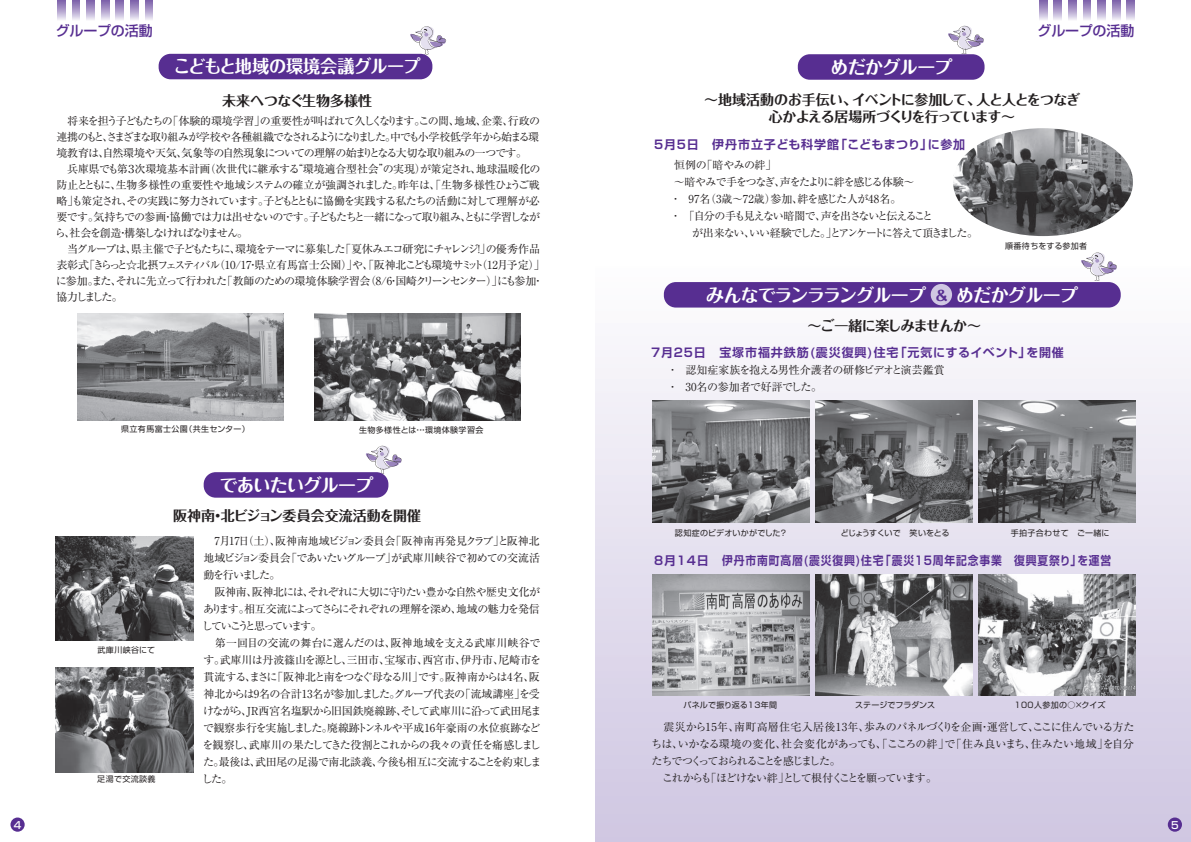
<style>
.page{position:relative;width:1191px;height:842px;background:#fff}
.page>*{position:absolute;margin:0;border:0;box-sizing:border-box;transform-origin:0 0}
.t1{font:700 18px "Maru Fo Pro";letter-spacing:-.04em;color:#fff}
.t2{font:700 18px "Maru Fo Pro";letter-spacing:-.04em;color:#fff;scale:.95 1}
.t3{font:700 18px "Maru Fo Pro";letter-spacing:-.06em;color:#fff}
.t4{font:700 14px/17px "Folk Pro";letter-spacing:-.07em;color:#231f20;text-align:center}
.t5{font:700 14px "Folk Pro";color:#231f20}
.t6{font:500 14px "Shin Go Pro";letter-spacing:-.01em;color:#572e91}
.t7{font:700 14px "Folk Pro";letter-spacing:-.04em;color:#231f20}
.t8{font:700 12px "Shin Go Pro De";letter-spacing:.075em;color:#572e91}
.t9{font:700 12px "Shin Go Pro De";letter-spacing:.055em;color:#572e91}
.t10{font:11px/17px "Ryumin Pro";letter-spacing:-.07em;color:#231f20}
.t11{font:11px/17px "Ryumin Pro";letter-spacing:-.035em;color:#231f20}
.t12{font:11px "Ryumin Pro";letter-spacing:-.12em;color:#231f20}
.t13{font:11px "Ryumin Pro";letter-spacing:-.115em;color:#231f20}
.t14{font:11px "Ryumin Pro";color:#231f20}
.t15{font:11px "Ryumin Pro";letter-spacing:-.105em;color:#231f20}
.t16{font:500 10px "Shin Go Pr 6 N";color:#fff}
.t17{font:8px "Shin Go Pro";letter-spacing:.04em;color:#231f20}
.t18{font:8px "Shin Go Pro";letter-spacing:-.05em;color:#231f20}
.t19{font:8px "Shin Go Pro";letter-spacing:-.005em;color:#231f20}
.s1{font-size:14px;color:#572e91}
</style>
<div class="page">
<div style="left:595px;top:256px;width:596px;height:586px;background:linear-gradient(to bottom,#fbfcfc,#cdc5e0)"></div>
<div style="left:10px;top:817px;width:15px;height:15px;background:#572e91;border-radius:50%"></div>
<div style="left:1167px;top:817px;width:15px;height:15px;background:#572e91;border-radius:50%"></div>
<svg style="left:57px;top:0;width:8px;height:20px"></svg>
<svg style="left:72px;top:0;width:8px;height:20px"></svg>
<svg style="left:87px;top:0;width:8px;height:20px"></svg>
<svg style="left:101px;top:0;width:8px;height:20px"></svg>
<svg style="left:116px;top:0;width:8px;height:20px"></svg>
<svg style="left:130px;top:0;width:8px;height:20px"></svg>
<svg style="left:145px;top:0;width:8px;height:20px"></svg>
<svg style="left:1039px;top:0;width:8px;height:20px"></svg>
<svg style="left:1053px;top:0;width:8px;height:20px"></svg>
<svg style="left:1068px;top:0;width:8px;height:20px"></svg>
<svg style="left:1083px;top:0;width:8px;height:20px"></svg>
<svg style="left:1097px;top:0;width:8px;height:20px"></svg>
<svg style="left:1112px;top:0;width:8px;height:20px"></svg>
<svg style="left:1126px;top:0;width:8px;height:20px"></svg>
<svg style="left:948px;top:25px;width:36px;height:29px"></svg>
<svg style="left:1078px;top:252px;width:41px;height:29px"></svg>
<div style="left:798px;top:54px;width:186px;height:26px;background:#572e91;border-radius:12px"></div>
<div style="left:664px;top:282px;width:456px;height:26px;background:#572e91;border-radius:12px"></div>
<div style="left:930px;top:284px;width:22px;height:21px;background:#d0c7e2;border-radius:50%"></div>
<img style="left:953px;top:128px;width:180px;height:108px">
<img style="left:652px;top:401px;width:157px;height:121px">
<img style="left:815px;top:401px;width:157px;height:121px">
<img style="left:978px;top:401px;width:157px;height:121px">
<img style="left:652px;top:574px;width:157px;height:122px">
<img style="left:815px;top:574px;width:157px;height:122px">
<img style="left:978px;top:574px;width:157px;height:122px">
<svg style="left:407px;top:26px;width:40px;height:29px"></svg>
<div style="left:159px;top:54px;width:273px;height:25px;background:#572e91;border-radius:12px"></div>
<svg style="left:365px;top:445px;width:37px;height:29px"></svg>
<div style="left:204px;top:472px;width:184px;height:26px;background:#572e91;border-radius:12px"></div>
<img style="left:55px;top:536px;width:139px;height:105px">
<img style="left:55px;top:667px;width:139px;height:105px">
<img style="left:78px;top:313px;width:205px;height:107px">
<img style="left:315px;top:313px;width:206px;height:107px">
<p class="t6" style="left:56px;top:19px;width:98px">グループの活動</p>
<h1 class="t2" style="left:173px;top:52px;width:262px">こどもと地域の環境会議グループ</h1>
<p class="t5" style="left:222px;top:88px;width:151px">未来へつなぐ生物多様性</p>
<p class="t10" style="left:55px;top:112px;width:491px;line-height:16px">　将来を担う子どもたちの「体験的環境学習」の重要性が叫ばれて久しくなります。この間、地域、企業、行政の連携のもと、さまざまな取り組みが学校や各種組織でなされるようになりました。中でも小学校低学年から始まる環境教育は、自然環境や天気、気象等の自然現象についての理解の始まりとなる大切な取り組みの一つです。<br>　兵庫県でも第３次環境基本計画（次世代に継承する“環境適合型社会”の実現）が策定され、地球温暖化の防止とともに、生物多様性の重要性や地域システムの確立が強調されました。昨年は、「生物多様性ひょうご戦略」も策定され、その実践に努力されています。子どもとともに協働を実践する私たちの活動に対して理解が必要です。気持ちでの参画・協働では力は出せないのです。子どもたちと一緒になって取り組み、ともに学習しながら、社会を創造・構築しなければなりません。<br>　当グループは、県主催で子どもたちに、環境をテーマに募集した「夏休みエコ研究にチャレンジ！」の優秀作品表彰式「きらっと☆北摂フェスティバル（10/17・県立有馬富士公園）」や、「阪神北こども環境サミット（12月予定）」に参加。また、それに先立って行われた「教師のための環境体験学習会（8/6・国崎クリーンセンター）」にも参加・協力しました。</p>
<p class="t17" style="left:121px;top:422px;width:130px">県立有馬富士公園（共生センター）</p>
<p class="t17" style="left:359px;top:423px;width:126px">生物多様性とは・・・環境体験学習会</p>
<h1 class="t3" style="left:219px;top:471px;width:155px">であいたいグループ</h1>
<p class="t17" style="left:98px;top:643px;width:59px">武庫川峡谷にて</p>
<p class="t17" style="left:97px;top:773px;width:60px">足湯で交流談義</p>
<p class="t5" style="left:173px;top:504px;width:249px">阪神南・北ビジョン委員会交流活動を開催</p>
<p class="t10" style="left:202px;top:532px;width:341px">　7月17日（土）、阪神南地域ビジョン委員会「阪神南再発見クラブ」と阪神北地域ビジョン委員会「であいたいグループ」が武庫川峡谷で初めての交流活動を行いました。<br>　阪神南、阪神北には、それぞれに大切に守りたい豊かな自然や歴史文化があります。相互交流によってさらにそれぞれの理解を深め、地域の魅力を発信していこうと思っています。<br>　第一回目の交流の舞台に選んだのは、阪神地域を支える武庫川峡谷です。武庫川は丹波篠山を源とし、三田市、宝塚市、西宮市、伊丹市、尼崎市を貫流する、まさに「阪神北と南をつなぐ母なる川」です。阪神南からは4名、阪神北からは9名の合計13名が参加しました。グループ代表の「流域講座」を受けながら、JR西宮名塩駅から旧国鉄廃線跡、そして武庫川に沿って武田尾まで観察歩行を実施しました。廃線跡トンネルや平成16年豪雨の水位痕跡などを観察し、武庫川の果たしてきた役割とこれからの我々の責任を痛感しました。最後は、武田尾の足湯で南北談義、今後も相互に交流することを約束しました。</p>
<h1 class="t1" style="left:830px;top:53px;width:123px">めだかグループ</h1>
<p class="t6" style="left:1037px;top:19px;width:98px">グループの活動</p>
<p class="t4" style="left:704px;top:89px;width:377px">～地域活動のお手伝い、イベントに参加して、人と人とをつなぎ心かよえる居場所づくりを行っています～</p>
<p class="t9" style="left:654px;top:134px;width:313px">5月5日　伊丹市立子ども科学館「こどもまつり」に参加</p>
<p class="t11" style="left:674px;top:155px;width:104px">恒例の「暗やみの絆」</p>
<p class="t15" style="left:674px;top:173px;width:242px">～暗やみで手をつなぎ、声をたよりに絆を感じる体験～</p>
<p class="t14" style="left:670px;top:190px;width:232px">・　97名（3歳～72歳）参加、絆を感じた人が48名。</p>
<p class="t13" style="left:670px;top:207px;width:264px">・　「自分の手も見えない暗闇で、声を出さないと伝えること</p>
<p class="t12" style="left:674px;top:224px;width:305px">　 が出来ない、いい経験でした。」とアンケートに答えて頂きました。</p>
<p class="t17" style="left:1005px;top:239px;width:84px">順番待ちをする参加者</p>
<h1 class="t1" style="left:706px;top:280px;width:373px">みんなでランララングループ <span class="s1">＆</span> めだかグループ</h1>
<p class="t7" style="left:807px;top:314px;width:175px">～ご一緒に楽しみませんか～</p>
<p class="t8" style="left:651px;top:342px;width:414px">7月25日　宝塚市福井鉄筋(震災復興)住宅「元気にするイベント」を開催</p>
<p class="t11" style="left:667px;top:360px;width:279px">・　認知症家族を抱える男性介護者の研修ビデオと演芸鑑賞・　30名の参加者で好評でした。</p>
<p class="t17" style="left:675px;top:526px;width:114px">認知症のビデオいかがでした？</p>
<p class="t18" style="left:841px;top:526px;width:110px">どじょうすくいで　笑いをとる</p>
<p class="t17" style="left:1010px;top:526px;width:100px">手拍子合わせて　ご一緒に</p>
<p class="t8" style="left:654px;top:551px;width:459px">8月14日　伊丹市南町高層(震災復興)住宅「震災15周年記念事業　復興夏祭り」を運営</p>
<p class="t17" style="left:683px;top:699px;width:95px">パネルで振り返る13年間</p>
<p class="t19" style="left:855px;top:699px;width:81px">ステージでフラダンス</p>
<p class="t17" style="left:1014px;top:699px;width:92px">100人参加の○×クイズ</p>
<p class="t10" style="left:651px;top:718px;width:484px">　震災から15年、南町高層住宅入居後13年、歩みのパネルづくりを企画・運営して、ここに住んでいる方たちは、いかなる環境の変化、社会変化があっても、「こころの絆」で「住み良いまち、住みたい地域」を自分たちでつくっておられることを感じました。<br>　これからも「ほどけない絆」として根付くことを願っています。</p>
<p class="t16" style="left:14px;top:816px;width:9px">4</p>
<p class="t16" style="left:1171px;top:816px;width:9px">5</p>
</div>
